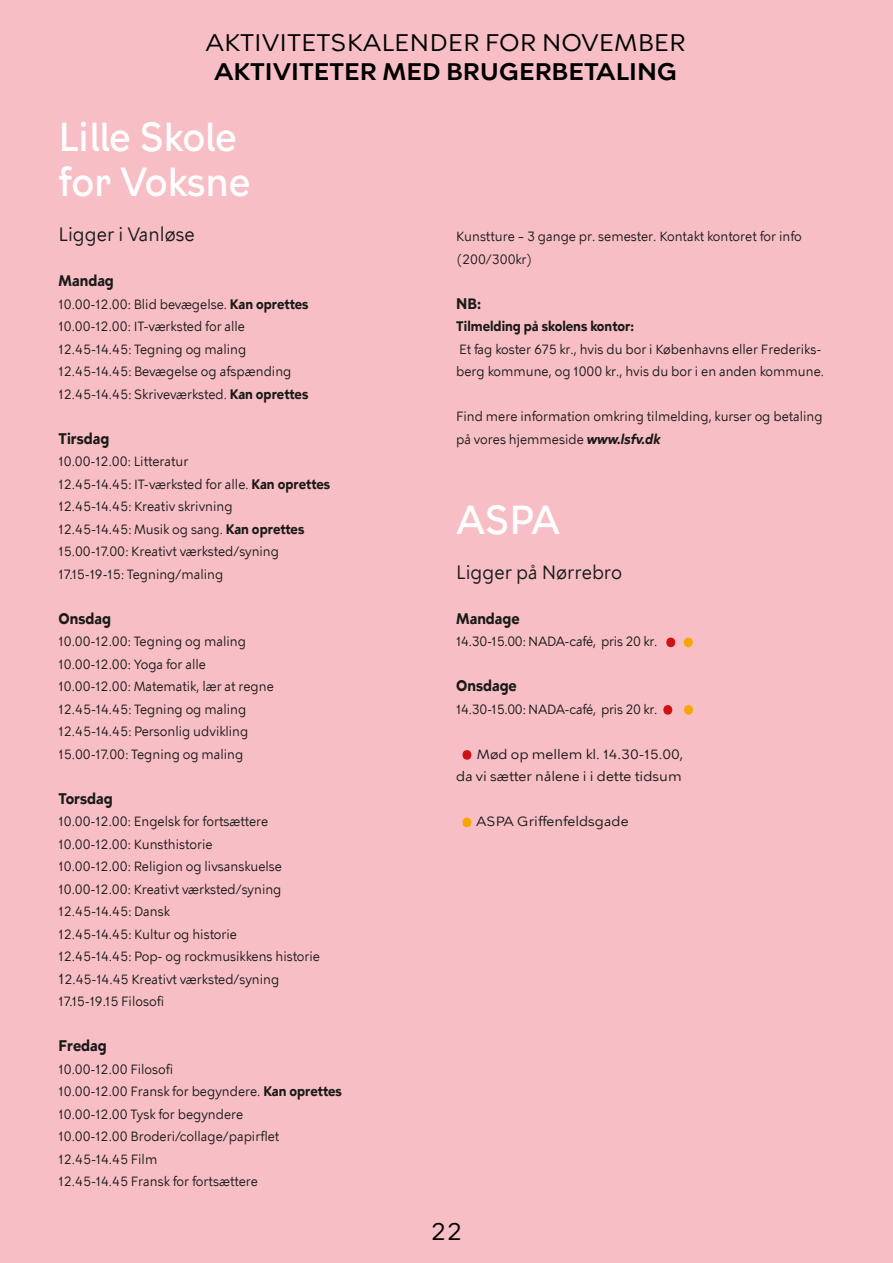
<style>
.page{position:relative;width:893px;height:1263px;background:#f7bfc5}
.page>*{position:absolute;margin:0;border:0;box-sizing:border-box;transform-origin:0 0}
.t1{font:90px "KBH Tekst";color:#cd1316;scale:.9 1}
.t2{font:90px "KBH Tekst";color:#f7a600;scale:.9 1}
.t3{font:500 40.5px/45px "KBH";color:#fff;scale:.9 1}
.t4{font:24px "KBH";color:#000}
.t5{font:600 24px "KBH";color:#000}
.t6{font:19.5px "KBH Tekst";color:#1a1a18;scale:.9 1}
.t7{font:700 15px "KBH Tekst";color:#1a1a18;scale:.9 1}
.t8{font:13.5px/22.5px "KBH Tekst";color:#1a1a18;scale:.9 1}
.t9{font:13.5px/22.5px "KBH Tekst";color:#1a1a18;text-align:right}
.t10{font:13.5px "KBH Tekst";letter-spacing:-.02em;color:#1a1a18;scale:.9 1}
.t11{font:700 13.5px "KBH Tekst";color:#1a1a18;scale:.9 1}
.s1{font-weight:700}
.s2{font-size:15px}
.s3{font-weight:700;font-style:italic}
.s4{font-family:"KBH Tekst 2"}
.s5{color:#f7a600}
</style>
<div class="page">
<h3 class="t4" style="left:206px;top:28px;width:481px">AKTIVITETSKALENDER FOR NOVEMBER</h3>
<h2 class="t5" style="left:214px;top:56px;width:464px">AKTIVITETER MED BRUGERBETALING</h2>
<h3 class="t3" style="left:59px;top:114px;width:215px">Lille Skole for Voksne</h3>
<h4 class="t6" style="left:59px;top:222px;width:153px">Ligger i Vanløse</h4>
<h5 class="t7" style="left:59px;top:272px;width:63px">Mandag</h5>
<p class="t8" style="left:59px;top:293px;width:279px">10.00-12.00: Blid bevægelse. <span class="s1">Kan oprettes</span></p>
<p class="t8" style="left:59px;top:315px;width:209px">10.00-12.00: IT-værksted for alle</p>
<p class="t8" style="left:59px;top:338px;width:210px">12.45-14.45: Tegning og maling</p>
<p class="t8" style="left:59px;top:360px;width:260px">12.45-14.45: Bevægelse og afspænding</p>
<p class="t8" style="left:59px;top:383px;width:279px">12.45-14.45: Skriveværksted. <span class="s1">Kan oprettes</span></p>
<h5 class="t7" style="left:59px;top:429px;width:58px">Tirsdag</h5>
<p class="t8" style="left:59px;top:450px;width:146px">10.00-12.00: Litteratur</p>
<p class="t8" style="left:59px;top:473px;width:303px">12.45-14.45: IT-værksted for alle. <span class="s1">Kan oprettes</span></p>
<p class="t8" style="left:59px;top:495px;width:195px">12.45-14.45: Kreativ skrivning</p>
<p class="t8" style="left:59px;top:518px;width:275px">12.45-14.45: Musik og sang. <span class="s1">Kan oprettes</span></p>
<p class="t8" style="left:59px;top:540px;width:246px">15.00-17.00: Kreativt værksted/syning</p>
<p class="t8" style="left:59px;top:563px;width:185px">17.15-19-15: Tegning/maling</p>
<h5 class="t7" style="left:59px;top:609px;width:60px">Onsdag</h5>
<p class="t8" style="left:59px;top:630px;width:210px">10.00-12.00: Tegning og maling</p>
<p class="t8" style="left:59px;top:653px;width:165px">10.00-12.00: Yoga for alle</p>
<p class="t8" style="left:59px;top:675px;width:241px">10.00-12.00: Matematik, lær at regne</p>
<p class="t8" style="left:59px;top:698px;width:210px">12.45-14.45: Tegning og maling</p>
<p class="t8" style="left:59px;top:720px;width:212px">12.45-14.45: Personlig udvikling</p>
<p class="t8" style="left:59px;top:743px;width:207px">15.00-17.00: Tegning og maling</p>
<h5 class="t7" style="left:59px;top:789px;width:62px">Torsdag</h5>
<p class="t8" style="left:59px;top:810px;width:235px">10.00-12.00: Engelsk for fortsættere</p>
<p class="t8" style="left:59px;top:833px;width:173px">10.00-12.00: Kunsthistorie</p>
<p class="t8" style="left:59px;top:855px;width:250px">10.00-12.00: Religion og livsanskuelse</p>
<p class="t8" style="left:59px;top:878px;width:249px">10.00-12.00: Kreativt værksted/syning</p>
<p class="t8" style="left:59px;top:900px;width:125px">12.45-14.45: Dansk</p>
<p class="t8" style="left:59px;top:923px;width:200px">12.45-14.45: Kultur og historie</p>
<p class="t8" style="left:59px;top:945px;width:292px">12.45-14.45: Pop- og rockmusikkens historie</p>
<p class="t8" style="left:59px;top:968px;width:247px"><span class="s2">1</span>2.45-14.45 Kreativt værksted/syning</p>
<p class="t8" style="left:59px;top:990px;width:119px">17.15-19.15 Filosofi</p>
<h5 class="t7" style="left:59px;top:1037px;width:55px">Fredag</h5>
<p class="t8" style="left:59px;top:1058px;width:129px">10.00-12.00 Filosofi</p>
<p class="t8" style="left:59px;top:1080px;width:316px">10.00-12.00 Fransk for begyndere. <span class="s1">Kan oprettes</span></p>
<p class="t8" style="left:59px;top:1103px;width:207px">10.00-12.00 Tysk for begyndere</p>
<p class="t8" style="left:59px;top:1125px;width:247px">10.00-12.00 Broderi/collage/papirflet</p>
<p class="t8" style="left:59px;top:1148px;width:111px">12.45-14.45 Film</p>
<p class="t8" style="left:59px;top:1170px;width:223px">12.45-14.45 Fransk for fortsættere</p>
<p class="t8" style="left:456px;top:225px;width:386px">Kunstture – 3 gange pr. semester. Kontakt kontoret for info (200/300kr)</p>
<h5 class="t7" style="left:456px;top:294px;width:29px">NB:</h5>
<p class="t11" style="left:456px;top:318px;width:199px">Tilmelding på skolens kontor:</p>
<p class="t8" style="left:456px;top:360px;width:410px">berg kommune, og 1000 kr., hvis du bor i en anden kommune.</p>
<p class="t8" style="left:456px;top:405px;width:409px">Find mere information omkring tilmelding, kurser og betaling på vores hjemmeside <span class="s3">www.lsfv.dk</span></p>
<p class="t8" style="left:459px;top:338px;width:404px">Et fag koster 675 kr., hvis du bor i Københavns eller Frederiks<span class="s4">-</span></p>
<h3 class="t3" style="left:456px;top:497px;width:117px">ASPA</h3>
<h4 class="t6" style="left:456px;top:560px;width:186px">Ligger på Nørrebro</h4>
<h5 class="t7" style="left:456px;top:609px;width:72px">Mandage</h5>
<p class="t10" style="left:456px;top:633px;width:225px">14.30-15.00: NADA-café, pris 20 kr.</p>
<p class="t1" style="left:660px;top:558px;width:45px">.<span class="s5">.</span></p>
<h5 class="t7" style="left:456px;top:677px;width:69px">Onsdage</h5>
<p class="t10" style="left:456px;top:701px;width:225px">14.30-15.00: NADA-café, pris 20 kr.</p>
<p class="t1" style="left:657px;top:626px;width:48px">.<span class="s5">.</span></p>
<p class="t9" style="left:456px;top:743px;width:228px">Mød op mellem kl. 14.30-15.00,<br>da vi sætter nålene i i dette tidsum</p>
<h1 class="t2" style="left:456px;top:738px;width:25px">.</h1>
<p class="t9" style="left:476px;top:810px;width:154px">ASPA Griffenfeldsgade</p>
<h1 class="t1" style="left:456px;top:671px;width:25px">.</h1>
<h3 class="t4" style="left:431px;top:1216px;width:33px">22</h3>
</div>
